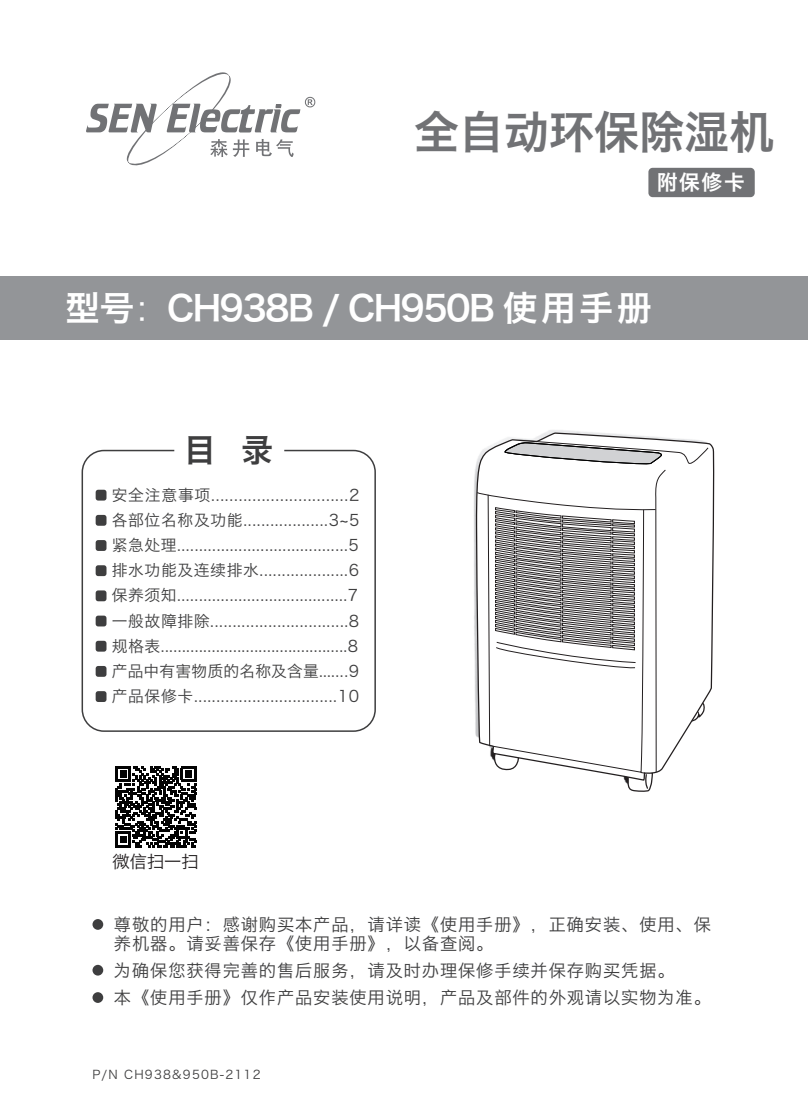
<style>
.page{position:relative;width:808px;height:1106px;background:#fff}
.page>*{position:absolute;margin:0;border:0;box-sizing:border-box;transform-origin:0 0}
.t1{font:45px "Hiragino Sans GB W6";color:#717275}
.t2{font:34.5px "Hiragino Sans GB W6";letter-spacing:-.05em;color:#fff}
.t3{font:32.25px "Hiragino Sans GB W6";color:#3e3e3f}
.t4{font:20.7px "Hiragino Sans GB W6";color:#fff}
.t5{font:17.25px/19.5px "Hiragino Sans GB W3";letter-spacing:.05em;color:#3e3e3f}
.t6{font:17.25px "Hiragino Sans GB W3";color:#231f20}
.t7{font:15.75px/25.2px "Hiragino Sans GB W3";letter-spacing:.04em;color:#3e3e3f;text-align:justify}
.t8{font:12px "Hiragino Sans GB W3";letter-spacing:.1em;color:#3e3e3f}
.s1{font-family:"Hiragino Sans GB W3"}
</style>
<div class="page">
<img style="left:474px;top:430px;width:106px;height:305px">
<svg style="left:86px;top:72px;width:229px;height:94px"></svg>
<div style="left:0;top:276px;width:808px;height:64px;background:#939598"></div>
<div style="left:648px;top:168px;width:107px;height:29px;background:#717275;border-radius:4px"></div>
<svg style="left:476px;top:432px;width:239px;height:262px"></svg>
<svg style="left:476px;top:441px;width:233px;height:351px"></svg>
<div style="left:82px;top:450px;width:294px;height:282px;background:#fff;border:2px solid #3e3e3f;border-radius:22px"></div>
<div style="left:96px;top:490px;width:10px;height:10px;background:#3e3e3f;border-radius:3px"></div>
<div style="left:96px;top:515px;width:10px;height:11px;background:#3e3e3f;border-radius:3px"></div>
<div style="left:96px;top:540px;width:10px;height:11px;background:#3e3e3f;border-radius:3px"></div>
<div style="left:96px;top:565px;width:10px;height:11px;background:#3e3e3f;border-radius:3px"></div>
<div style="left:96px;top:590px;width:10px;height:11px;background:#3e3e3f;border-radius:3px"></div>
<div style="left:96px;top:615px;width:10px;height:11px;background:#3e3e3f;border-radius:3px"></div>
<div style="left:96px;top:641px;width:10px;height:10px;background:#3e3e3f;border-radius:3px"></div>
<div style="left:96px;top:666px;width:10px;height:11px;background:#3e3e3f;border-radius:3px"></div>
<div style="left:96px;top:691px;width:10px;height:11px;background:#3e3e3f;border-radius:3px"></div>
<div style="left:92px;top:919px;width:11px;height:10px;background:#3e3e3f;border-radius:50%"></div>
<div style="left:92px;top:964px;width:11px;height:11px;background:#3e3e3f;border-radius:50%"></div>
<div style="left:92px;top:992px;width:11px;height:10px;background:#3e3e3f;border-radius:50%"></div>
<svg style="left:115px;top:766px;width:82px;height:82px"></svg>
<svg style="left:115px;top:766px;width:81px;height:81px"></svg>
<h1 class="t1" style="left:414px;top:102px;width:361px">全自动环保除湿机</h1>
<h3 class="t4" style="left:657px;top:168px;width:89px">附保修卡</h3>
<h2 class="t2" style="left:65px;top:286px;width:588px">型号<span class="s1">：</span>CH938B / CH950B 使用手册</h2>
<h3 class="t3" style="left:184px;top:428px;width:91px">目 录</h3>
<p class="t7" style="left:112px;top:482px;width:249px">安全注意事项..............................2各部位名称及功能...................3~5紧急处理.......................................5排水功能及连续排水....................6保养须知.......................................7一般故障排除...............................8规格表............................................8产品中有害物质的名称及含量.......9产品保修卡................................10</p>
<p class="t6" style="left:113px;top:850px;width:88px">微信扫一扫</p>
<p class="t5" style="left:114px;top:914px;width:598px">尊敬的用户：感谢购买本产品，请详读《使用手册》，正确安装、使用、保养机器。请妥善保存《使用手册》，以备查阅。</p>
<p class="t5" style="left:114px;top:956px;width:598px;line-height:27px">为确保您获得完善的售后服务，请及时办理保修手续并保存购买凭据。<br>本《使用手册》仅作产品安装使用说明，产品及部件的外观请以实物为准。</p>
<p class="t8" style="left:92px;top:1066px;width:170px">P/N CH938&amp;950B-2112</p>
</div>
